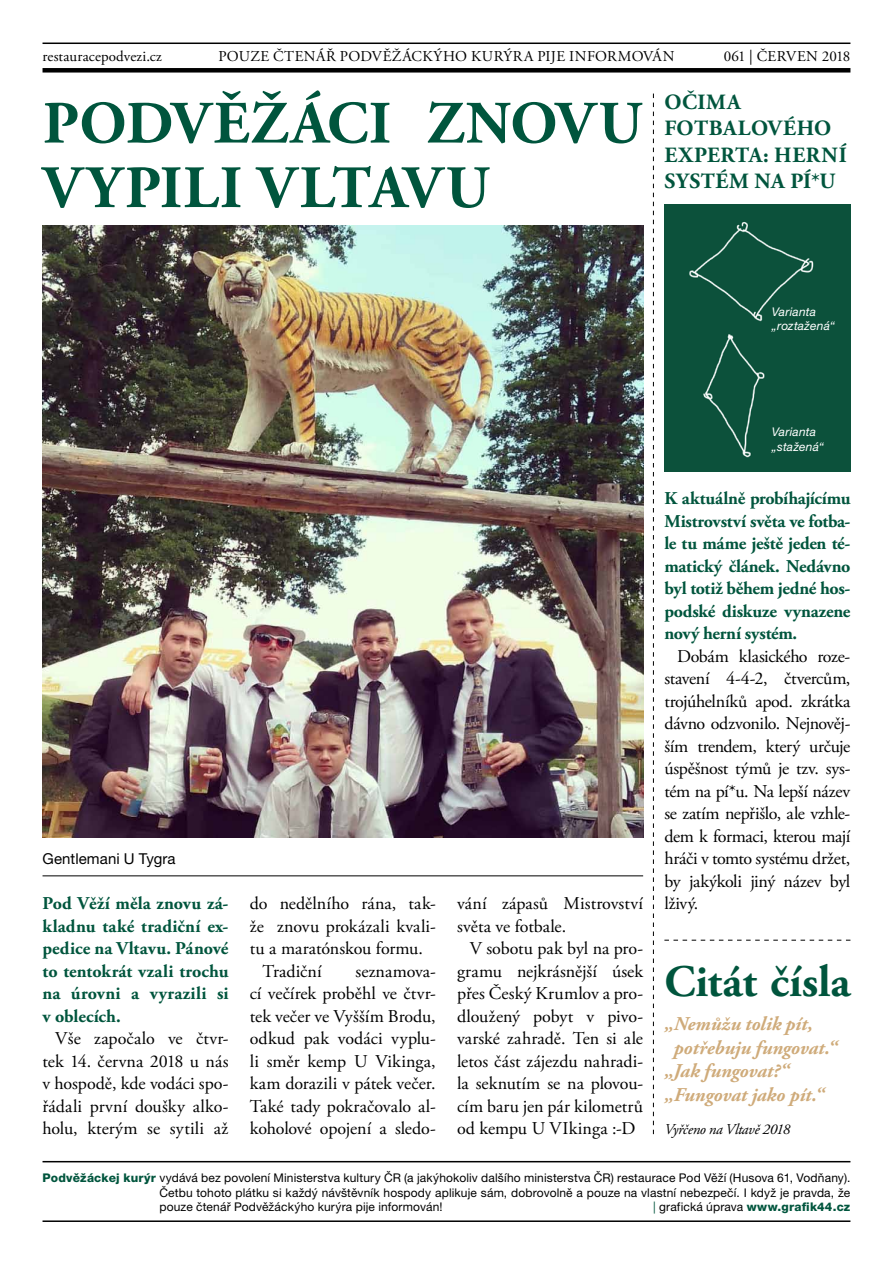
<style>
.page{position:relative;width:893px;height:1263px;background:#fff}
.page>*{position:absolute;margin:0;border:0;box-sizing:border-box;transform-origin:0 0}
.t1{font:700 60px/64.5px "Adobe Garamond Pro";letter-spacing:.025em;color:#00553d}
.t2{font:700 45px "Adobe Garamond Pro";color:#00553d}
.t3{font:700 21.75px/26.1px "Adobe Garamond Pro";letter-spacing:.03em;color:#00553d}
.t4{font:italic 700 19.5px "Adobe Garamond Pro";letter-spacing:-.005em;color:#cfab7a}
.t5{font:18px/22.5px "Adobe Garamond Pro";color:#000;text-align:justify}
.t6{font:700 18px/22.5px "Adobe Garamond Pro";letter-spacing:-.015em;color:#00553d;text-align:justify}
.t7{font:15px "Adobe Garamond Pro";letter-spacing:.025em;color:#000}
.t8{font:italic 15px "Adobe Garamond Pro";letter-spacing:-.02em;color:#000}
.t9{font:15px "Helvetica Neue LT Pro";letter-spacing:.005em;color:#000}
.t10{font:12px/14.4px "Helvetica Neue LT Pro";letter-spacing:.01em;color:#000;text-align:justify}
.t11{font:italic 12px/14.4px "Helvetica Neue LT Pro";letter-spacing:.02em;color:#fff}
.t12{font:800 12px "Helvetica Neue LT Pro";letter-spacing:.02em;color:#00553d}
.s1{font-weight:800;color:#00553d}
.s2{font-weight:400}
.s3{font-weight:400;color:#000}
</style>
<div class="page">
<hr style="left:43px;top:43px;width:807px;height:1px;background:#000">
<div style="left:43px;top:68px;width:807px;height:5px;background:#000"></div>
<hr style="left:43px;top:1220px;width:807px;height:2px;background:#000">
<hr style="left:43px;top:1161px;width:807px;height:1px;background:#000">
<svg style="left:653px;top:94px;width:1px;height:1040px"></svg>
<svg style="left:664px;top:940px;width:186px;height:1px"></svg>
<img style="left:43px;top:225px;width:600px;height:613px">
<hr style="left:43px;top:875px;width:600px;height:1px;background:#000">
<div style="left:664px;top:204px;width:186px;height:268px;background:#0c513b"></div>
<p class="t7" style="left:43px;top:47px;width:121px">restauracepodvezi.cz</p>
<p class="t7" style="left:218px;top:47px;width:458px">pouze čtenář podvěžáckýho kurýra pije informován</p>
<p class="t7" style="left:724px;top:47px;width:128px">061 | červen 2018</p>
<h1 class="t1" style="left:43px;top:92px;width:601px">Podvěžáci znovu vypili Vltavu</h1>
<p class="t3" style="left:664px;top:90px;width:184px">Očima fotbalového experta: herní systém na pí*u</p>
<p class="t11" style="left:772px;top:304px;width:65px">Varianta „roztažená“</p>
<p class="t9" style="left:43px;top:850px;width:135px">Gentlemani U Tygra</p>
<p class="t6" style="left:43px;top:892px;width:188px">Pod Věží měla znovu zá&shy;kladnu také tradiční ex&shy;pedice na Vltavu. Pánové to tentokrát vzali trochu na úrovni a vyrazili si v oblecích.</p>
<p class="t5" style="left:43px;top:1028px;width:188px;text-indent:13px">Vše započalo ve čtvr&shy;tek 14. června 2018 u nás v hospodě, kde vodáci spo&shy;řádali první doušky alko&shy;holu, kterým se sytili až</p>
<p class="t5" style="left:250px;top:893px;width:188px">do nedělního rána, tak-</p>
<p class="t5" style="left:250px;top:915px;width:188px">že znovu prokázali kvali-</p>
<p class="t5" style="left:250px;top:938px;width:175px">tu a maratónskou formu.</p>
<p class="t5" style="left:263px;top:960px;width:61px">Tradiční</p>
<p class="t5" style="left:250px;top:960px;width:188px;text-indent:106px">seznamova&shy;cí večírek proběhl ve čtvr&shy;tek večer ve Vyšším Brodu, odkud pak vodáci vyplu&shy;li směr kemp U Vikinga, kam dorazili v pátek večer.<br>Také tady pokračovalo al&shy;koholové opojení a sledo-</p>
<p class="t5" style="left:457px;top:893px;width:187px">vání zápasů Mistrovství světa ve fotbale.</p>
<p class="t5" style="left:457px;top:938px;width:188px;text-indent:13px">V sobotu pak byl na pro&shy;gramu nejkrásnější úsek přes Český Krumlov a pro&shy;dloužený pobyt v pivo&shy;varské zahradě. Ten si ale letos část zájezdu nahradi&shy;la seknutím se na plovou&shy;cím baru jen pár kilometrů od kempu U VIkinga :-D</p>
<p class="t11" style="left:772px;top:425px;width:54px">Varianta „stažená“</p>
<p class="t6" style="left:664px;top:487px;width:188px">K aktuálně probíhajícímu Mistrovství světa ve fotba&shy;le tu máme ještě jeden té&shy;matický článek. Nedávno byl totiž během jedné hos&shy;podské diskuze vynazene nový herní systém.</p>
<p class="t5" style="left:664px;top:645px;width:188px;text-indent:13px">Dobám klasického roze&shy;stavení 4-4-2, čtvercům, trojúhelníků apod. zkrátka dávno odzvonilo. Nejnověj&shy;ším trendem, který určuje úspěšnost týmů je tzv. sys&shy;tém na pí*u. Na lepší název se zatím nepřišlo, ale vzhle&shy;dem k formaci, kterou mají hráči v tomto systému držet, by jakýkoli jiný název byl lživý.</p>
<h2 class="t2" style="left:664px;top:956px;width:189px">Citát čísla</h2>
<p class="t4" style="left:664px;top:1013px;width:150px">„Nemůžu tolik pít,</p>
<p class="t4" style="left:674px;top:1036px;width:165px">potřebuju fungovat.“</p>
<p class="t4" style="left:664px;top:1060px;width:126px">„Jak fungovat?“</p>
<p class="t4" style="left:664px;top:1083px;width:161px">„Fungovat jako pít.“</p>
<p class="t8" style="left:664px;top:1120px;width:127px">Vyřčeno na Vltavě 2018</p>
<p class="t10" style="left:159px;top:1170px;width:692px;text-indent:-117px"><span class="s1">Podvěžáckej kurýr</span> vydává bez povolení Ministerstva kultury ČR (a jakýhokoliv dalšího ministerstva ČR) restaurace Pod Věží (Husova 61, Vodňany).<br>Četbu tohoto plátku si každý návštěvník hospody aplikuje sám, dobrovolně a pouze na vlastní nebezpečí. I když je pravda, že pouze čtenář Podvěžáckýho kurýra pije informován!</p>
<p class="t12" style="left:653px;top:1199px;width:199px"><span class="s2">|</span> <span class="s3">grafická úprava</span> www.grafik44.cz</p>
</div>
